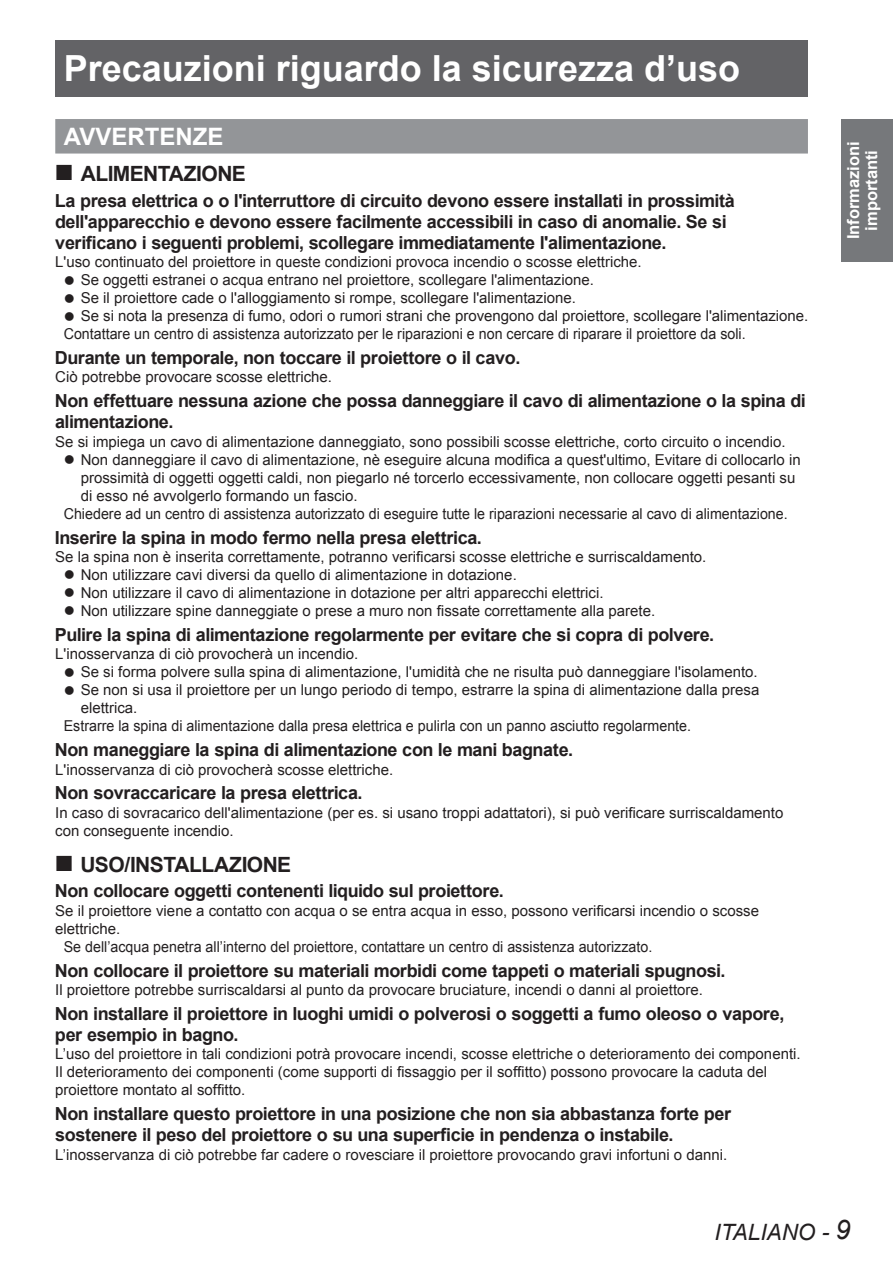
<style>
.page{position:relative;width:893px;height:1263px;background:#fff}
.page>*{position:absolute;margin:0;border:0;box-sizing:border-box;transform-origin:0 0}
.t1{font:700 36px "Arial";color:#fff}
.t2{font:700 24px "Arial";color:#fff}
.t3{font:italic 22.5px "Arial";color:#231f20}
.t4{font:700 21px "Arial";letter-spacing:-.025em;color:#231f20}
.t5{font:700 18px/21px "Arial";letter-spacing:-.025em;color:#231f20}
.t6{font:700 16.5px/18px "Arial";color:#fff;text-align:center}
.t7{font:15px/18px "Arial";color:#231f20}
.t8{font:15px "Arial";color:#231f20;scale:.95 1}
.s1{font-size:27px}
</style>
<div class="page">
<div style="left:55px;top:43px;width:753px;height:54px;background:#636366"></div>
<div style="left:842px;top:119px;width:51px;height:142px;background:#76787b"></div>
<div style="left:55px;top:41px;width:753px;height:54px;background:#636366"></div>
<div style="left:55px;top:119px;width:753px;height:35px;background:#939598"></div>
<h1 class="t1" style="left:64px;top:45px;width:678px">Precauzioni riguardo la sicurezza d’uso</h1>
<h2 class="t2" style="left:64px;top:121px;width:161px">AVVERTENZE</h2>
<h3 class="t4" style="left:81px;top:160px;width:166px">ALIMENTAZIONE</h3>
<p class="t5" style="left:55px;top:191px;width:681px">La presa elettrica o o l'interruttore di circuito devono essere installati in prossimità dell'apparecchio e devono essere facilmente accessibili in caso di anomalie. Se si verificano i seguenti problemi, scollegare immediatamente l'alimentazione.</p>
<p class="t7" style="left:55px;top:253px;width:588px">L'uso continuato del proiettore in queste condizioni provoca incendio o scosse elettriche.</p>
<p class="t7" style="left:81px;top:271px;width:515px">Se oggetti estranei o acqua entrano nel proiettore, scollegare l'alimentazione.</p>
<p class="t7" style="left:81px;top:289px;width:497px">Se il proiettore cade o l'alloggiamento si rompe, scollegare l'alimentazione.</p>
<p class="t7" style="left:81px;top:307px;width:729px">Se si nota la presenza di fumo, odori o rumori strani che provengono dal proiettore, scollegare l'alimentazione.</p>
<p class="t8" style="left:64px;top:324px;width:719px">Contattare un centro di assistenza autorizzato per le riparazioni e non cercare di riparare il proiettore da soli.</p>
<p class="t5" style="left:55px;top:348px;width:467px">Durante un temporale, non toccare il proiettore o il cavo.</p>
<p class="t7" style="left:55px;top:368px;width:278px">Ciò potrebbe provocare scosse elettriche.</p>
<p class="t5" style="left:55px;top:391px;width:752px">Non effettuare nessuna azione che possa danneggiare il cavo di alimentazione o la spina di alimentazione.</p>
<p class="t7" style="left:55px;top:433px;width:732px">Se si impiega un cavo di alimentazione danneggiato, sono possibili scosse elettriche, corto circuito o incendio.</p>
<p class="t7" style="left:81px;top:451px;width:721px">Non danneggiare il cavo di alimentazione, nè eseguire alcuna modifica a quest'ultimo, Evitare di collocarlo in</p>
<p class="t7" style="left:81px;top:469px;width:716px">prossimità di oggetti oggetti caldi, non piegarlo né torcerlo eccessivamente, non collocare oggetti pesanti su</p>
<p class="t7" style="left:81px;top:487px;width:278px">di esso né avvolgerlo formando un fascio.</p>
<p class="t8" style="left:64px;top:504px;width:763px">Chiedere ad un centro di assistenza autorizzato di eseguire tutte le riparazioni necessarie al cavo di alimentazione.</p>
<p class="t5" style="left:55px;top:527px;width:428px">Inserire la spina in modo fermo nella presa elettrica.</p>
<p class="t7" style="left:81px;top:548px;width:627px;text-indent:-26px">Se la spina non è inserita correttamente, potranno verificarsi scosse elettriche e surriscaldamento.<br>Non utilizzare cavi diversi da quello di alimentazione in dotazione.<br>Non utilizzare il cavo di alimentazione in dotazione per altri apparecchi elettrici.<br>Non utilizzare spine danneggiate o prese a muro non fissate correttamente alla parete.</p>
<p class="t5" style="left:55px;top:625px;width:661px">Pulire la spina di alimentazione regolarmente per evitare che si copra di polvere.</p>
<p class="t7" style="left:55px;top:645px;width:304px">L'inosservanza di ciò provocherà un incendio.</p>
<p class="t7" style="left:81px;top:663px;width:678px">Se si forma polvere sulla spina di alimentazione, l'umidità che ne risulta può danneggiare l'isolamento.</p>
<p class="t7" style="left:81px;top:681px;width:680px">Se non si usa il proiettore per un lungo periodo di tempo, estrarre la spina di alimentazione dalla presa</p>
<p class="t7" style="left:81px;top:699px;width:58px">elettrica.</p>
<p class="t8" style="left:64px;top:716px;width:662px">Estrarre la spina di alimentazione dalla presa elettrica e pulirla con un panno asciutto regolarmente.</p>
<p class="t5" style="left:55px;top:740px;width:520px">Non maneggiare la spina di alimentazione con le mani bagnate.</p>
<p class="t7" style="left:55px;top:760px;width:339px">L'inosservanza di ciò provocherà scosse elettriche.</p>
<p class="t5" style="left:55px;top:783px;width:309px">Non sovraccaricare la presa elettrica.</p>
<p class="t7" style="left:55px;top:804px;width:730px">In caso di sovracarico dell'alimentazione (per es. si usano troppi adattatori), si può verificare surriscaldamento con conseguente incendio.</p>
<h3 class="t4" style="left:80px;top:850px;width:212px">USO/INSTALLAZIONE</h3>
<p class="t5" style="left:55px;top:881px;width:450px">Non collocare oggetti contenenti liquido sul proiettore.</p>
<p class="t7" style="left:55px;top:902px;width:705px">Se il proiettore viene a contatto con acqua o se entra acqua in esso, possono verificarsi incendio o scosse</p>
<p class="t7" style="left:55px;top:920px;width:67px">elettriche.</p>
<p class="t8" style="left:64px;top:937px;width:621px">Se dell’acqua penetra all’interno del proiettore, contattare un centro di assistenza autorizzato.</p>
<p class="t5" style="left:55px;top:960px;width:672px">Non collocare il proiettore su materiali morbidi come tappeti o materiali spugnosi.</p>
<p class="t7" style="left:55px;top:981px;width:649px">Il proiettore potrebbe surriscaldarsi al punto da provocare bruciature, incendi o danni al proiettore.</p>
<p class="t5" style="left:55px;top:1004px;width:731px">Non installare il proiettore in luoghi umidi o polverosi o soggetti a fumo oleoso o vapore, per esempio in bagno.</p>
<p class="t7" style="left:55px;top:1045px;width:747px">L’uso del proiettore in tali condizioni potrà provocare incendi, scosse elettriche o deterioramento dei componenti.<br>Il deterioramento dei componenti (come supporti di fissaggio per il soffitto) possono provocare la caduta del proiettore montato al soffitto.</p>
<p class="t5" style="left:55px;top:1104px;width:678px">Non installare questo proiettore in una posizione che non sia abbastanza forte per sostenere il peso del proiettore o su una superficie in pendenza o instabile.</p>
<p class="t7" style="left:55px;top:1145px;width:673px">L’inosservanza di ciò potrebbe far cadere o rovesciare il proiettore provocando gravi infortuni o danni.</p>
<h2 class="t2" style="left:349px;top:60px;width:452px">Precauzioni riguardo la sicurezza d’uso</h2>
<p class="t6" style="left:845px;top:239px;width:100px;rotate:-90deg">Informazioni importanti</p>
<h3 class="t3" style="left:715px;top:1217px;width:137px">ITALIANO - <span class="s1">9</span></h3>
</div>
